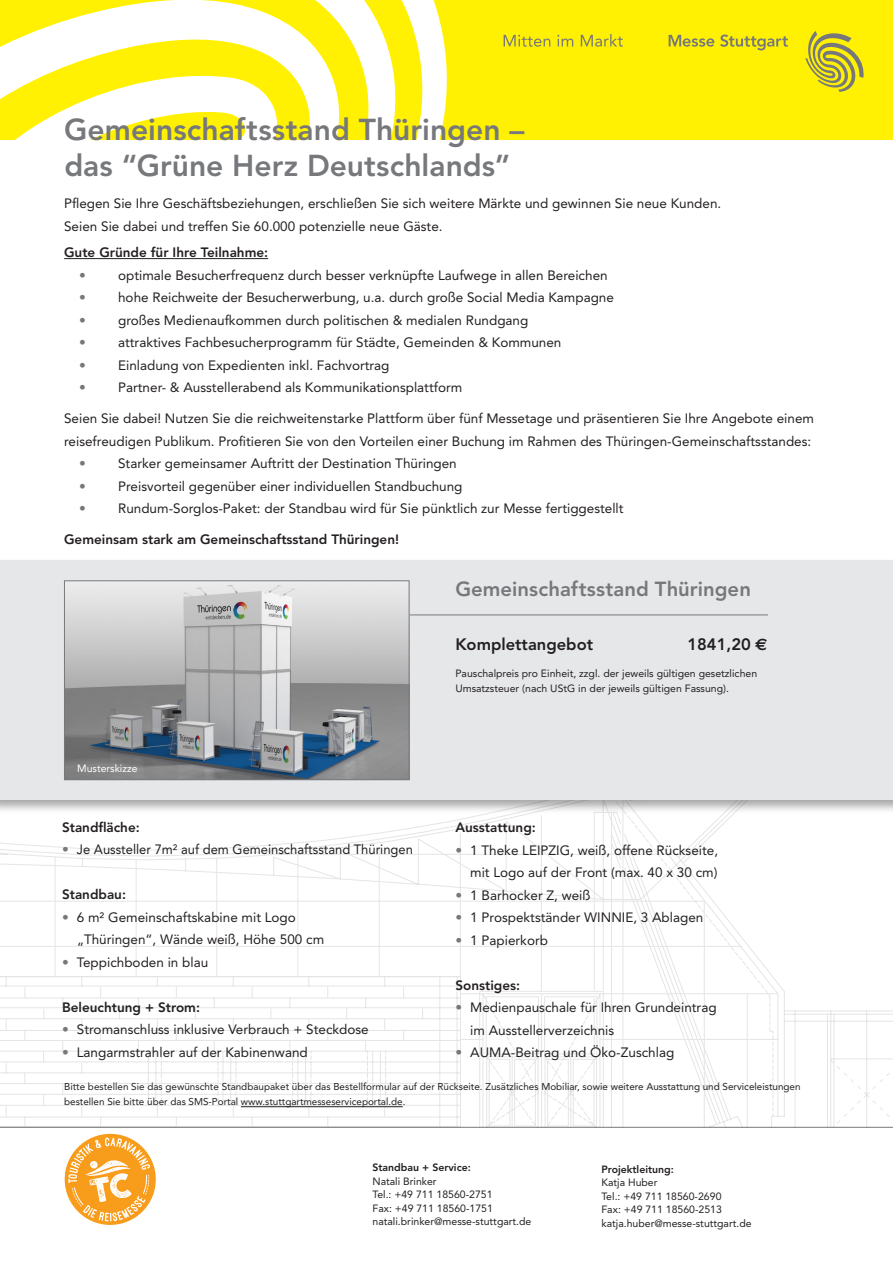
<style>
.page{position:relative;width:893px;height:1263px;background:#fff}
.page>*{position:absolute;margin:0;border:0;box-sizing:border-box;transform-origin:0 0}
.t1{font:800 30px/36px "Avenir";color:#76787b}
.t2{font:800 20.25px "Avenir";letter-spacing:.005em;color:#76787b}
.t3{font:800 16.5px "Avenir";color:#231f20}
.t4{font:13.5px/22.5px "Avenir";color:#231f20}
.t5{font:800 13.5px "Avenir";color:#231f20}
.t6{font:13.5px "Avenir";color:#231f20;scale:.96 1}
.t7{font:10.5px/13.5px "Avenir";color:#231f20}
.t8{font:800 10.5px "Avenir";color:#231f20}
.t9{font:10.5px "Avenir";color:#fff}
.t10{font:9.9px/15px "Avenir";color:#231f20}
.s1{color:#76787b}
.s2{font-family:"Euro Sans";font-weight:700}
</style>
<div class="page">
<svg style="left:0;top:814px;width:893px;height:313px"></svg>
<div style="left:0;top:558px;width:893px;height:256px;background:#231f20;opacity:.4"></div>
<div style="left:0;top:561px;width:893px;height:239px;background:#e6e7e9"></div>
<hr style="left:64px;top:258px;width:204px;height:1px;background:#231f20">
<hr style="left:387px;top:614px;width:381px;height:1px;background:#76787b">
<hr style="left:241px;top:1106px;width:162px;height:1px;background:#231f20">
<div style="left:0;top:0;width:893px;height:140px;background:#fff101"></div>
<svg style="left:0;top:0;width:447px;height:140px"></svg>
<svg style="left:720px;top:35px;width:68px;height:15px"></svg>
<svg style="left:805px;top:31px;width:59px;height:61px"></svg>
<svg style="left:669px;top:35px;width:45px;height:12px"></svg>
<svg style="left:557px;top:35px;width:16px;height:11px"></svg>
<svg style="left:581px;top:34px;width:42px;height:13px"></svg>
<svg style="left:504px;top:35px;width:46px;height:12px"></svg>
<img style="left:66px;top:585px;width:341px;height:193px">
<div style="left:64px;top:580px;width:345px;height:200px;border:1px solid #76787b"></div>
<hr style="left:0;top:1127px;width:893px;height:1px;background:#76787b">
<div style="left:65px;top:1134px;width:91px;height:91px;background:#f89c1c;border-radius:50%"></div>
<svg style="left:68px;top:1137px;width:82px;height:84px"></svg>
<h1 class="t1" style="left:64px;top:111px;width:462px">Gemeinschaftsstand Thüringen – das “Grüne Herz Deutschlands”</h1>
<p class="t4" style="left:64px;top:192px;width:659px">Pflegen Sie Ihre Geschäftsbeziehungen, erschließen Sie sich weitere Märkte und gewinnen Sie neue Kunden.<br>Seien Sie dabei und treffen Sie 60.000 potenzielle neue Gäste.</p>
<p class="t5" style="left:64px;top:245px;width:206px">Gute Gründe für Ihre Teilnahme:</p>
<p class="t4" style="left:79px;top:264px;width:530px"><span class="s1">•</span> optimale Besucherfrequenz durch besser verknüpfte Laufwege in allen Bereichen</p>
<p class="t4" style="left:79px;top:286px;width:536px"><span class="s1">•</span> hohe Reichweite der Besucherwerbung, u.a. durch große Social Media Kampagne</p>
<p class="t4" style="left:79px;top:309px;width:451px"><span class="s1">•</span> großes Medienaufkommen durch politischen &amp; medialen Rundgang</p>
<p class="t4" style="left:79px;top:331px;width:484px"><span class="s1">•</span> attraktives Fachbesucherprogramm für Städte, Gemeinden &amp; Kommunen</p>
<p class="t4" style="left:79px;top:354px;width:312px"><span class="s1">•</span> Einladung von Expedienten inkl. Fachvortrag</p>
<p class="t4" style="left:79px;top:376px;width:385px"><span class="s1">•</span> Partner- &amp; Ausstellerabend als Kommunikationsplattform</p>
<p class="t4" style="left:64px;top:407px;width:751px">Seien Sie dabei! Nutzen Sie die reichweitenstarke Plattform über fünf Messetage und präsentieren Sie Ihre Angebote einem reisefreudigen Publikum. Profitieren Sie von den Vorteilen einer Buchung im Rahmen des Thüringen-Gemeinschaftsstandes:</p>
<p class="t4" style="left:79px;top:452px;width:379px"><span class="s1">•</span> Starker gemeinsamer Auftritt der Destination Thüringen</p>
<p class="t4" style="left:79px;top:475px;width:385px"><span class="s1">•</span> Preisvorteil gegenüber einer individuellen Standbuchung</p>
<p class="t4" style="left:79px;top:497px;width:546px"><span class="s1">•</span> Rundum-Sorglos-Paket: der Standbau wird für Sie pünktlich zur Messe fertiggestellt</p>
<p class="t5" style="left:64px;top:532px;width:336px">Gemeinsam stark am Gemeinschaftsstand Thüringen!</p>
<h2 class="t2" style="left:455px;top:577px;width:297px">Gemeinschaftsstand Thüringen</h2>
<p class="t3" style="left:455px;top:634px;width:139px">Komplettangebot</p>
<p class="t3" style="left:687px;top:634px;width:81px">1841,20 <span class="s2">€</span></p>
<p class="t7" style="left:455px;top:666px;width:303px;line-height:15px">Pauschalpreis pro Einheit, zzgl. der jeweils gültigen gesetzlichen<br>Umsatzsteuer (nach UStG in der jeweils gültigen Fassung).</p>
<p class="t9" style="left:77px;top:762px;width:62px">Musterskizze</p>
<p class="t5" style="left:62px;top:819px;width:79px">Standfläche:</p>
<p class="t6" style="left:62px;top:842px;width:367px"><span class="s1">•</span> Je Aussteller 7m² auf dem Gemeinschaftsstand Thüringen</p>
<p class="t5" style="left:62px;top:886px;width:66px">Standbau:</p>
<p class="t4" style="left:77px;top:906px;width:249px;text-indent:-15px"><span class="s1">•</span> 6 m² Gemeinschaftskabine mit Logo „Thüringen“, Wände weiß, Höhe 500 cm</p>
<p class="t4" style="left:62px;top:951px;width:148px"><span class="s1">•</span> Teppichboden in blau</p>
<p class="t5" style="left:62px;top:999px;width:139px">Beleuchtung + Strom:</p>
<p class="t4" style="left:62px;top:1018px;width:308px"><span class="s1">•</span> Stromanschluss inklusive Verbrauch + Steckdose</p>
<p class="t4" style="left:62px;top:1041px;width:247px"><span class="s1">•</span> Langarmstrahler auf der Kabinenwand</p>
<p class="t10" style="left:64px;top:1079px;width:738px">Bitte bestellen Sie das gewünschte Standbaupaket über das Bestellformular auf der Rückseite. Zusätzliches Mobiliar, sowie weitere Ausstattung und Serviceleistungen bestellen Sie bitte über das SMS-Portal www.stuttgartmesseserviceportal.de.</p>
<p class="t5" style="left:455px;top:820px;width:82px">Ausstattung:</p>
<p class="t4" style="left:455px;top:839px;width:264px;text-align:right"><span class="s1">•</span> 1 Theke LEIPZIG, weiß, offene Rückseite, mit Logo auf der Front (max. 40 x 30 cm)</p>
<p class="t4" style="left:455px;top:884px;width:137px"><span class="s1">•</span> 1 Barhocker Z, weiß</p>
<p class="t4" style="left:455px;top:906px;width:250px"><span class="s1">•</span> 1 Prospektständer WINNIE, 3 Ablagen</p>
<p class="t4" style="left:455px;top:929px;width:94px"><span class="s1">•</span> 1 Papierkorb</p>
<p class="t5" style="left:455px;top:977px;width:66px">Sonstiges:</p>
<p class="t4" style="left:470px;top:996px;width:248px;text-indent:-15px"><span class="s1">•</span> Medienpauschale für Ihren Grundeintrag im Ausstellerverzeichnis</p>
<p class="t4" style="left:455px;top:1041px;width:220px"><span class="s1">•</span> AUMA-Beitrag und Öko-Zuschlag</p>
<p class="t8" style="left:372px;top:1161px;width:100px">Standbau + Service:</p>
<p class="t7" style="left:372px;top:1174px;width:160px">Natali Brinker<br>Tel.: +49 711 18560-2751<br>Fax: +49 711 18560-1751 natali.brinker@messe-stuttgart.de</p>
<p class="t8" style="left:601px;top:1163px;width:74px">Projektleitung:</p>
<p class="t7" style="left:601px;top:1176px;width:152px">Katja Huber<br>Tel.: +49 711 18560-2690<br>Fax: +49 711 18560-2513 katja.huber@messe-stuttgart.de</p>
</div>
